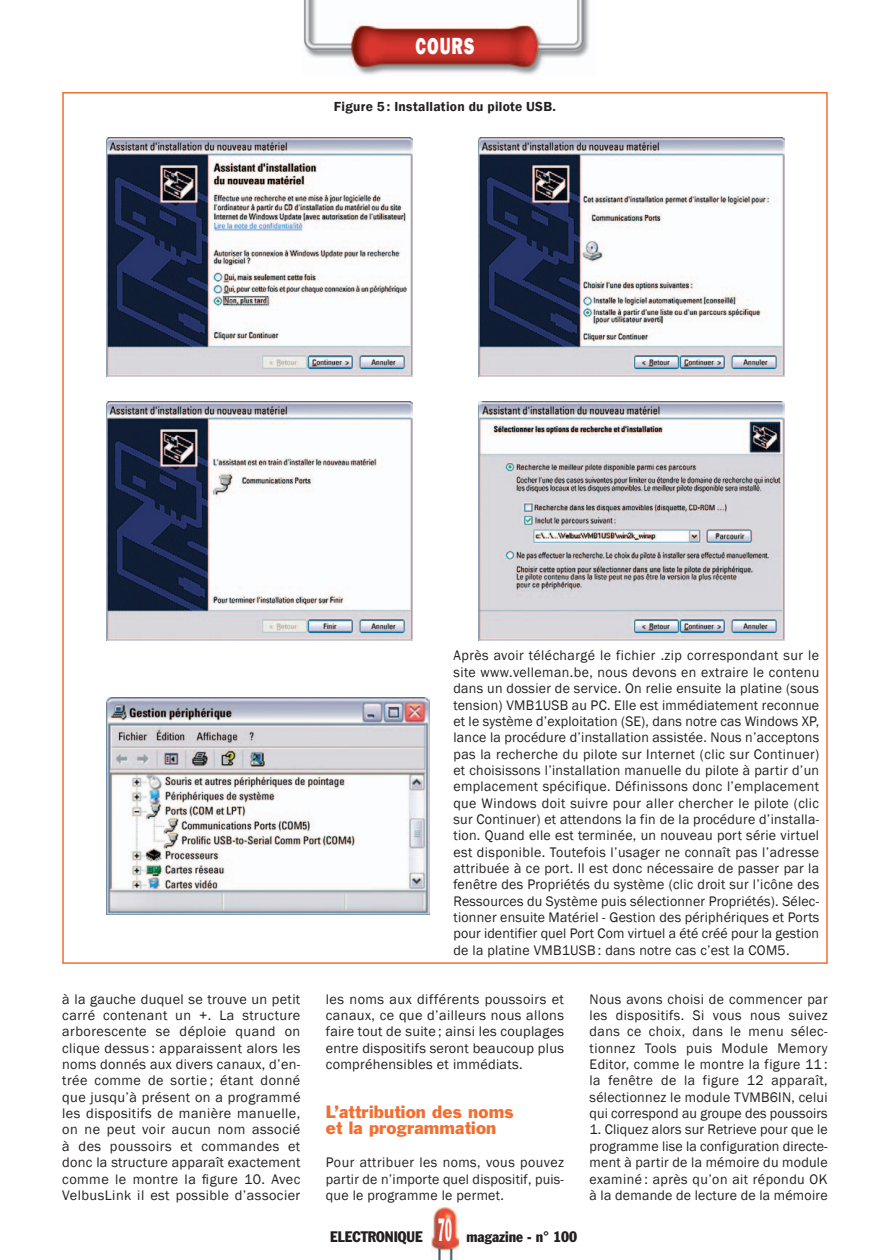
<style>
.page{position:relative;width:890px;height:1260px;background:#fff}
.page>*{position:absolute;margin:0;border:0;box-sizing:border-box;transform-origin:0 0}
.t1{font:800 24px "Franklin Gothic";letter-spacing:.06em;color:#fff;scale:.7 1}
.t2{font:16.5px/16.4px "Franklin Gothic";letter-spacing:.01em;color:#f26e31}
.t3{font:condensed 15px "Franklin Gothic";color:#231f20}
.t4{font:14.25px/16.4px "Franklin Gothic";letter-spacing:.02em;color:#231f20;text-align:justify}
.t5{font:600 13.5px "Franklin Gothic";letter-spacing:.02em;color:#231f20}
.s1{font-size:31.5px;color:#fff}
</style>
<div class="page">
<img style="left:303px;top:0;width:286px;height:75px">
<img style="left:431px;top:1207px;width:28px;height:53px">
<img style="left:106px;top:138px;width:306px;height:239px">
<img style="left:479px;top:138px;width:306px;height:239px">
<img style="left:106px;top:401px;width:306px;height:239px">
<img style="left:479px;top:401px;width:306px;height:239px">
<img style="left:106px;top:697px;width:324px;height:217px">
<h1 class="t1" style="left:415px;top:31px;width:86px">COURS</h1>
<p class="t5" style="left:334px;top:99px;width:224px">Figure 5 : Installation du pilote USB.</p>
<p class="t4" style="left:62px;top:991px;width:240px">à la gauche duquel se trouve un petit carré contenant un +. La structure arborescente se déploie quand on clique dessus : apparaissent alors les noms donnés aux divers canaux, d’en&shy;trée comme de sortie ; étant donné que jusqu’à présent on a programmé les dispositifs de manière manuelle, on ne peut voir aucun nom associé à des poussoirs et commandes et donc la structure apparaît exactement comme le montre la figure 10. Avec VelbusLink il est possible d’associer</p>
<p class="t4" style="left:453px;top:648px;width:367px">Après avoir téléchargé le fichier .zip correspondant sur le site www.velleman.be, nous devons en extraire le contenu dans un dossier de service. On relie ensuite la platine (sous tension) VMB1USB au PC. Elle est immédiatement reconnue et le système d’exploitation (SE), dans notre cas Windows XP, lance la procédure d’installation assistée. Nous n’acceptons pas la recherche du pilote sur Internet (clic sur Continuer) et choisissons l’installation manuelle du pilote à partir d’un emplacement spécifique. Définissons donc l’emplacement que Windows doit suivre pour aller chercher le pilote (clic sur Continuer) et attendons la fin de la procédure d’installa&shy;tion. Quand elle est terminée, un nouveau port série virtuel est disponible. Toutefois l’usager ne connaît pas l’adresse attribuée à ce port. Il est donc nécessaire de passer par la fenêtre des Propriétés du système (clic droit sur l’icône des Ressources du Système puis sélectionner Propriétés). Sélec&shy;tionner ensuite Matériel - Gestion des périphériques et Ports pour identifier quel Port Com virtuel a été créé pour la gestion de la platine VMB1USB : dans notre cas c’est la COM5.</p>
<p class="t4" style="left:589px;top:991px;width:240px">Nous avons choisi de commencer par les dispositifs. Si vous nous suivez dans ce choix, dans le menu sélec&shy;tionnez Tools puis Module Memory Editor, comme le montre la figure 11 : la fenêtre de la figure 12 apparaît, sélectionnez le module TVMB6IN, celui qui correspond au groupe des poussoirs</p>
<p class="t4" style="left:589px;top:1122px;width:240px">1. Cliquez alors sur Retrieve pour que le programme lise la configuration directe&shy;ment à partir de la mémoire du module examiné : après qu’on ait répondu OK à la demande de lecture de la mémoire</p>
<p class="t4" style="left:326px;top:991px;width:240px">les noms aux différents poussoirs et canaux, ce que d’ailleurs nous allons faire tout de suite ; ainsi les couplages entre dispositifs seront beaucoup plus compréhensibles et immédiats.</p>
<p class="t2" style="left:326px;top:1103px;width:189px">L’attribution des noms et la programmation</p>
<p class="t4" style="left:326px;top:1154px;width:240px">Pour attribuer les noms, vous pouvez partir de n’importe quel dispositif, puis&shy;que le programme le permet.</p>
<p class="t3" style="left:330px;top:1227px;width:249px">ELECTRONIQUE <span class="s1">70</span> magazine - n° 100</p>
</div>
